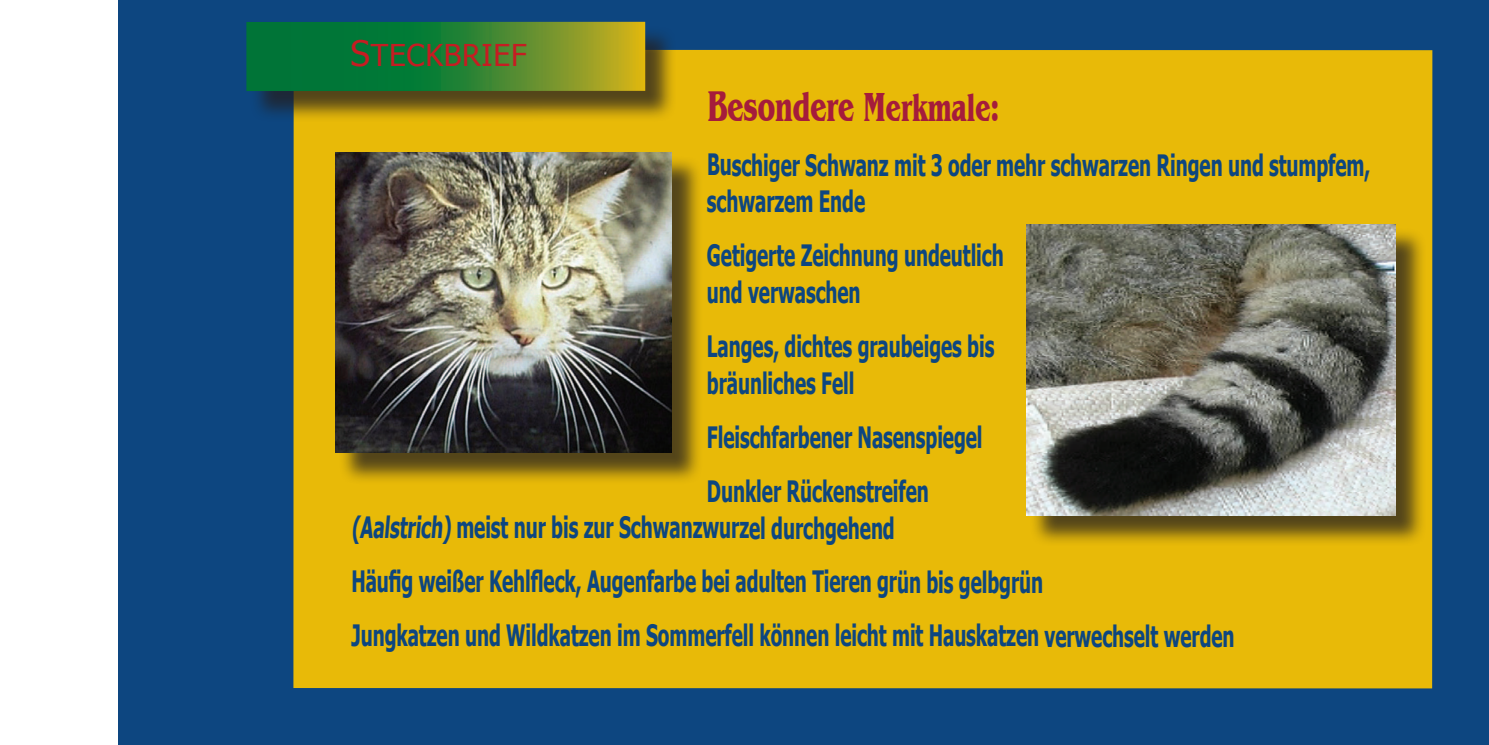
<style>
.page{position:relative;width:1489px;height:745px;background:#fff}
.page>*{position:absolute;margin:0;border:0;box-sizing:border-box;transform-origin:0 0}
.t1{font:700 41.75px "Benguiat IT Cby BT";letter-spacing:-.005em;color:#a51c3b;scale:.64 1}
.t2{font:30px "Tahoma";letter-spacing:.025em;color:#c61c22}
.t3{font:700 29.5px/36.8px "Tahoma";letter-spacing:-.005em;color:#0d4680;scale:.64 1}
.s1{font-size:35px}
.s2{font-size:44px}
.s3{font-size:39.25px}
</style>
<div class="page">
<div style="left:119px;top:0;width:1369px;height:744px;background:#0d4680"></div>
<div style="left:293px;top:50px;width:1139px;height:638px;background:#e8ba08"></div>
<div style="left:1029px;top:227px;width:397px;height:319px;background:#231f20;opacity:.75"></div>
<img style="left:1026px;top:224px;width:369px;height:291px">
<div style="left:338px;top:155px;width:365px;height:329px;background:#231f20;opacity:.75"></div>
<img style="left:335px;top:152px;width:337px;height:300px">
<div style="left:250px;top:25px;width:426px;height:97px;background:#231f20;opacity:.75"></div>
<svg style="left:246px;top:22px;width:399px;height:69px;background:#3a8631"></svg>
<p class="t2" style="left:350px;top:35px;width:178px"><span class="s1">S</span>TECKBRIEF</p>
<h1 class="t1" style="left:707px;top:81px;width:458px"><span class="s2">B</span>esondere M<span class="s3">erkmale:</span></h1>
<p class="t3" style="left:707px;top:144px;width:1037px">Buschiger Schwanz mit 3 oder mehr schwarzen Ringen und stumpfem, schwarzem Ende</p>
<p class="t3" style="left:707px;top:235px;width:465px">Getigerte Zeichnung undeutlich und verwaschen</p>
<p class="t3" style="left:707px;top:326px;width:451px">Langes, dichtes graubeiges bis bräunliches Fell</p>
<p class="t3" style="left:706px;top:408px;width:432px;line-height:54px">Fleischfarbener Nasenspiegel<br>Dunkler Rückenstreifen</p>
<p class="t3" style="left:351px;top:498px;width:1381px;line-height:54px">(Aalstrich) meist nur bis zur Schwanzwurzel durchgehend<br>Häufig weißer Kehlfleck, Augenfarbe bei adulten Tieren grün bis gelbgrün<br>Jungkatzen und Wildkatzen im Sommerfell können leicht mit Hauskatzen verwechselt werden</p>
</div>
